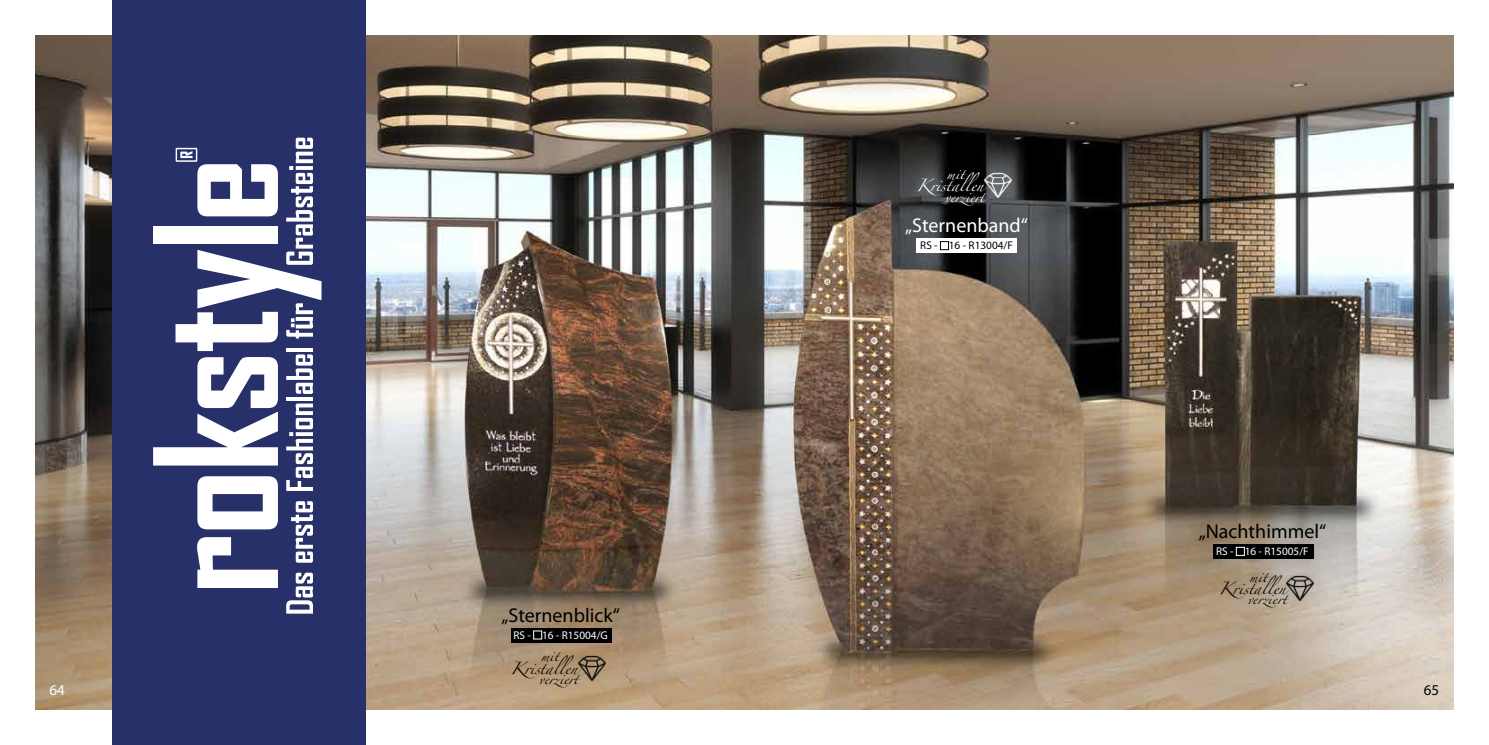
<style>
.page{position:relative;width:1489px;height:745px;background:#fff}
.page>*{position:absolute;margin:0;border:0;box-sizing:border-box;transform-origin:0 0}
.t1{font:20px "Myriad Pro";color:#000}
.t2{font:20px "Myriad Pro";color:#fff}
.t3{font:15px "Myriad Pro";color:#fff}
.t4{font:15px "Myriad Pro";color:#000}
.t5{font:11.25px "Myriad Pro";color:#fff}
.t6{font:11.25px "Myriad Pro";color:#000}
.t7{font:11.12px "Zapfino";color:#000}
.t8{font:11.12px "Zapfino";color:#fff}
.t9{font:9.75px "Zapfino";color:#000}
.t10{font:9.75px "Zapfino";color:#fff}
</style>
<div class="page">
<img style="left:35px;top:35px;width:1418px;height:674px">
<div style="left:511px;top:627px;width:100px;height:15px;background:#000"></div>
<div style="left:533px;top:630px;width:9px;height:9px;border:1px solid #fff"></div>
<div style="left:916px;top:238px;width:101px;height:15px;background:#fff"></div>
<div style="left:940px;top:241px;width:8px;height:9px;border:1px solid #000"></div>
<div style="left:1213px;top:543px;width:100px;height:15px;background:#000"></div>
<div style="left:1235px;top:546px;width:9px;height:9px;border:1px solid #fff"></div>
<img style="left:577px;top:655px;width:29px;height:25px">
<img style="left:1285px;top:575px;width:29px;height:26px">
<img style="left:983px;top:173px;width:29px;height:25px">
<div style="left:112px;top:0;width:254px;height:744px;background:#273069"></div>
<svg style="left:153px;top:138px;width:168px;height:475px"></svg>
<p class="t10" style="left:946px;top:170px;width:19px">mit</p>
<p class="t10" style="left:944px;top:193px;width:41px">verziert</p>
<p class="t8" style="left:916px;top:181px;width:69px">Kristallen</p>
<h1 class="t1" style="left:501px;top:602px;width:120px">„Sternenblick“</h1>
<p class="t5" style="left:513px;top:627px;width:96px">RS - 16 - R15004/G</p>
<h1 class="t2" style="left:905px;top:213px;width:124px">„Sternenband“</h1>
<p class="t6" style="left:920px;top:238px;width:94px">RS - 16 - R13004/F</p>
<h1 class="t1" style="left:1198px;top:518px;width:129px">„Nachthimmel“</h1>
<p class="t5" style="left:1216px;top:544px;width:94px">RS - 16 - R15005/F</p>
<p class="t9" style="left:1249px;top:572px;width:19px">mit</p>
<p class="t9" style="left:1247px;top:595px;width:41px">verziert</p>
<p class="t7" style="left:1218px;top:583px;width:69px">Kristallen</p>
<p class="t9" style="left:541px;top:651px;width:19px">mit</p>
<p class="t9" style="left:539px;top:674px;width:41px">verziert</p>
<p class="t7" style="left:510px;top:663px;width:69px">Kristallen</p>
<h2 class="t3" style="left:50px;top:680px;width:17px">64</h2>
<h2 class="t4" style="left:1423px;top:680px;width:17px">65</h2>
</div>
